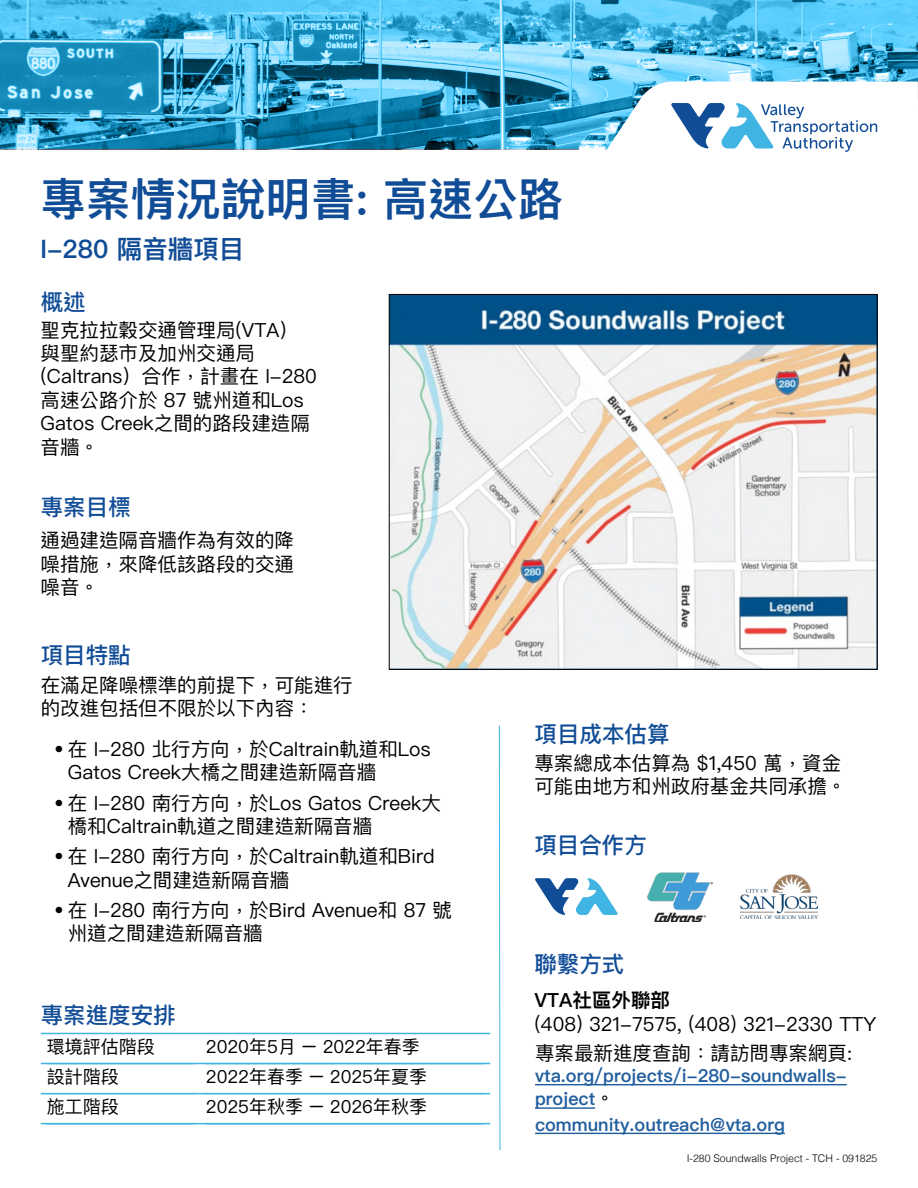
<style>
.page{position:relative;width:918px;height:1188px;background:#fff}
.page>*{position:absolute;margin:0;border:0;box-sizing:border-box;transform-origin:0 0}
.Main_Header{font:600 45px "Ping Fang TC";color:#114d97}
.Subheading{font:600 25.5px "Ping Fang TC";color:#114d97}
.Sub-Subheading{font:500 22.5px "Ping Fang TC";color:#114d97}
.Bullet_Paragraph{font:19.5px/23.4px "Ping Fang TC";color:#000}
.t1{font:600 19.5px "Ping Fang TC";color:#000}
.Contact_Info{font:600 18px/23.4px "Ping Fang TC";color:#215e9e}
.Schedule_Wide{font:18px "Ping Fang TC";color:#000}
.Paragraph_4{font:300 10.5px "Helvetica";color:#000}
.s1{font-weight:400;font-size:19.5px;color:#000}
</style>
<div class="page">
<svg style="left:0;top:1px;width:918px;height:148px;background:#46a9d1"></svg>
<svg style="left:587px;top:82px;width:331px;height:70px"></svg>
<hr style="left:41px;top:1063px;width:159px;height:1px;background:#40b4e2">
<hr style="left:200px;top:1063px;width:290px;height:1px;background:#40b4e2">
<hr style="left:41px;top:1093px;width:159px;height:1px;background:#40b4e2">
<hr style="left:200px;top:1093px;width:290px;height:1px;background:#40b4e2">
<hr style="left:41px;top:1033px;width:159px;height:1px;background:#40b4e2">
<hr style="left:200px;top:1033px;width:290px;height:1px;background:#40b4e2">
<hr style="left:41px;top:1123px;width:159px;height:1px;background:#40b4e2">
<hr style="left:200px;top:1123px;width:290px;height:1px;background:#40b4e2">
<hr style="left:47px;top:1124px;width:147px;height:1px;background:#40b4e2">
<hr style="left:206px;top:1124px;width:278px;height:1px;background:#40b4e2">
<hr style="left:535px;top:1084px;width:312px;height:1px;background:#215e9e">
<hr style="left:535px;top:1107px;width:60px;height:2px;background:#215e9e">
<svg style="left:499px;top:725px;width:2px;height:426px"></svg>
<svg style="left:535px;top:878px;width:83px;height:37px"></svg>
<img style="left:648px;top:873px;width:64px;height:49px">
<img style="left:741px;top:874px;width:77px;height:45px">
<hr style="left:535px;top:1133px;width:250px;height:1px;background:#215e9e">
<img style="left:391px;top:296px;width:485px;height:372px">
<h1 class="Main_Header" style="left:41px;top:171px;width:524px">專案情況說明書: 高速公路</h1>
<h2 class="Subheading" style="left:40px;top:234px;width:205px">I-280 隔音牆項目</h2>
<h3 class="Sub-Subheading" style="left:41px;top:289px;width:46px">概述</h3>
<p class="Bullet_Paragraph" style="left:40px;top:318px;width:278px">聖克拉拉穀交通管理局(VTA）與聖約瑟市及加州交通局(Caltrans）合作，計畫在 I-280高速公路介於 87 號州道和Los<br>Gatos Creek之間的路段建造隔音牆。</p>
<h3 class="Sub-Subheading" style="left:41px;top:493px;width:91px">專案目標</h3>
<p class="Bullet_Paragraph" style="left:41px;top:528px;width:255px;text-align:justify">通過建造隔音牆作為有效的降噪措施，來降低該路段的交通噪音。</p>
<h3 class="Sub-Subheading" style="left:41px;top:641px;width:91px">項目特點</h3>
<p class="Bullet_Paragraph" style="left:41px;top:673px;width:313px">在滿足降噪標準的前提下，可能進行的改進包括但不限於以下內容：</p>
<p class="Bullet_Paragraph" style="left:68px;top:737px;width:364px;text-indent:-14px">• 在 I-280 北行方向，於Caltrain軌道和Los<br>Gatos Creek大橋之間建造新隔音牆</p>
<p class="Bullet_Paragraph" style="left:68px;top:791px;width:375px;text-indent:-14px">• 在 I-280 南行方向，於Los Gatos Creek大橋和Caltrain軌道之間建造新隔音牆</p>
<p class="Bullet_Paragraph" style="left:68px;top:844px;width:368px;text-indent:-14px">• 在 I-280 南行方向，於Caltrain軌道和Bird<br>Avenue之間建造新隔音牆</p>
<p class="Bullet_Paragraph" style="left:68px;top:898px;width:386px;text-indent:-14px">• 在 I-280 南行方向，於Bird Avenue和 87 號州道之間建造新隔音牆</p>
<h3 class="Sub-Subheading" style="left:41px;top:1001px;width:136px">專案進度安排</h3>
<p class="Schedule_Wide" style="left:47px;top:1035px;width:109px">環境評估階段</p>
<p class="Schedule_Wide" style="left:206px;top:1035px;width:216px">2020年5月 – 2022年春季</p>
<p class="Schedule_Wide" style="left:47px;top:1065px;width:73px">設計階段</p>
<p class="Schedule_Wide" style="left:206px;top:1065px;width:223px">2022年春季 – 2025年夏季</p>
<p class="Schedule_Wide" style="left:47px;top:1095px;width:73px">施工階段</p>
<p class="Schedule_Wide" style="left:206px;top:1095px;width:223px">2025年秋季 – 2026年秋季</p>
<h3 class="Sub-Subheading" style="left:535px;top:720px;width:136px">項目成本估算</h3>
<p class="Bullet_Paragraph" style="left:534px;top:751px;width:313px">專案總成本估算為 $1,450 萬，資金可能由地方和州政府基金共同承擔。</p>
<h3 class="Sub-Subheading" style="left:534px;top:832px;width:114px">項目合作方</h3>
<h3 class="Sub-Subheading" style="left:534px;top:950px;width:91px">聯繫方式</h3>
<p class="t1" style="left:534px;top:988px;width:137px">VTA社區外聯部</p>
<p class="Bullet_Paragraph" style="left:534px;top:1012px;width:343px">(408) 321-7575, (408) 321-2330 TTY</p>
<p class="Bullet_Paragraph" style="left:535px;top:1041px;width:319px">專案最新進度查詢：請訪問專案網頁:</p>
<p class="Contact_Info" style="left:535px;top:1064px;width:313px">vta.org/projects/i-280-soundwalls&shy;project<span class="s1">。</span></p>
<p class="Contact_Info" style="left:535px;top:1112px;width:251px">community.outreach@vta.org</p>
<p class="Paragraph_4" style="left:687px;top:1149px;width:192px">I-280 Soundwalls Project - TCH - 091825</p>
</div>
